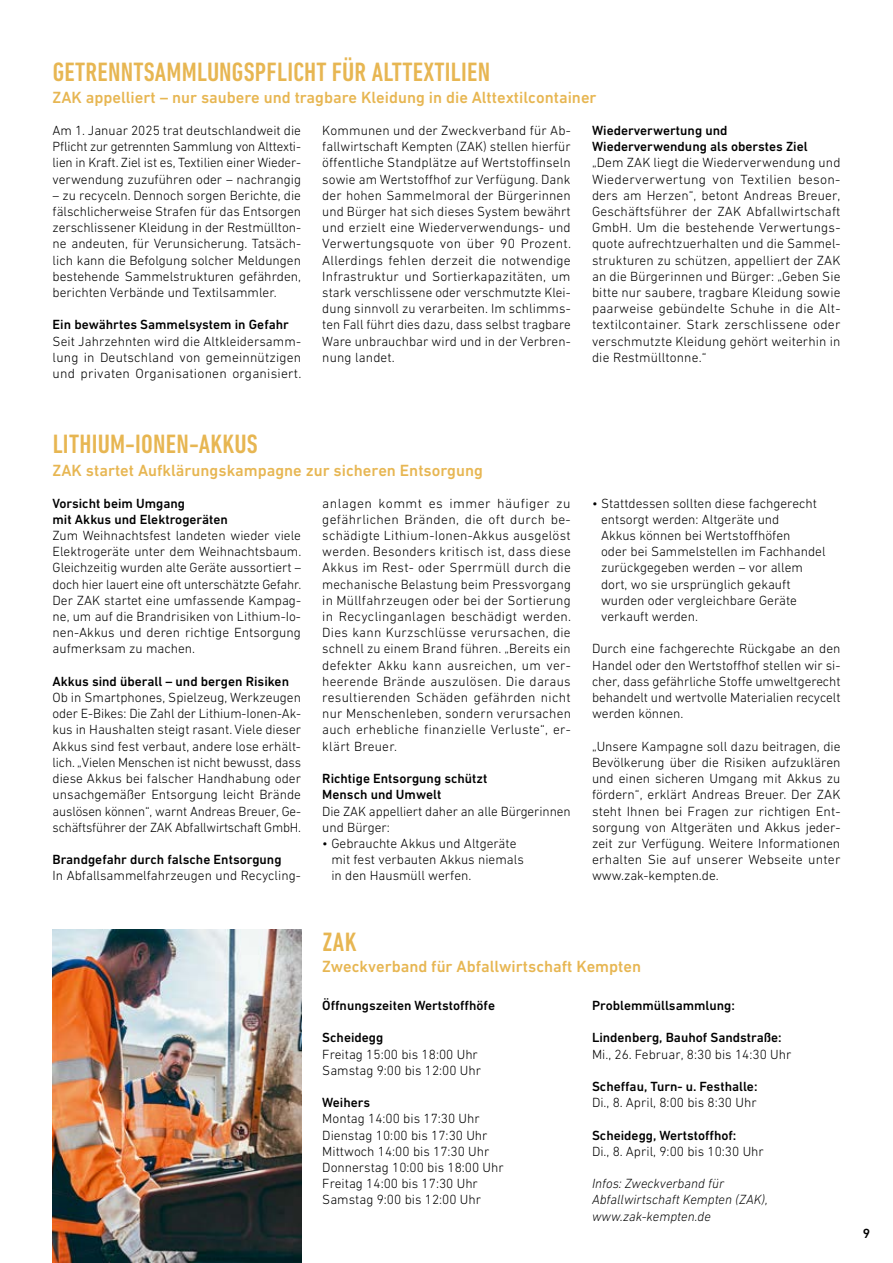
<style>
.page{position:relative;width:893px;height:1263px;background:#fff}
.page>*{position:absolute;margin:0;border:0;box-sizing:border-box;transform-origin:0 0}
.t1{font:500 condensed 27px "DIN Next W1 G";letter-spacing:.01em;color:#e7b652}
.t2{font:500 16.5px "DIN Next W1 G";color:#e7b652}
.t3{font:300 13.5px/16.2px "DIN Next W1 G";color:#000;text-align:justify}
.t4{font:500 13.5px/16.2px "DIN Next W1 G";color:#000}
.t5{font:italic 300 13.5px/16.2px "DIN Next LT Pro";color:#000}
</style>
<div class="page">
<img style="left:53px;top:929px;width:248px;height:334px">
<h1 class="t1" style="left:53px;top:56px;width:439px">GETRENNTSAMMLUNGSPFLICHT FÜR ALTTEXTILIEN</h1>
<p class="t2" style="left:53px;top:88px;width:545px">ZAK appelliert – nur saubere und tragbare Kleidung in die Alttextilcontainer</p>
<p class="t3" style="left:53px;top:122px;width:250px">Am 1. Januar 2025 trat deutschlandweit die Pflicht zur getrennten Sammlung von Alttexti&shy;lien in Kraft. Ziel ist es, Textilien einer Wieder&shy;verwendung zuzuführen oder – nachrangig</p>
<p class="t3" style="left:53px;top:187px;width:250px">– zu recyceln. Dennoch sorgen Berichte, die fälschlicherweise Strafen für das Entsorgen zerschlissener Kleidung in der Restmüllton&shy;ne andeuten, für Verunsicherung. Tatsäch&shy;lich kann die Befolgung solcher Meldungen bestehende Sammelstrukturen gefährden, berichten Verbände und Textilsammler.</p>
<p class="t4" style="left:53px;top:317px;width:238px">Ein bewährtes Sammelsystem in Gefahr</p>
<p class="t3" style="left:53px;top:333px;width:250px">Seit Jahrzehnten wird die Altkleidersamm&shy;lung in Deutschland von gemeinnützigen und privaten Organisationen organisiert.</p>
<h1 class="t1" style="left:53px;top:429px;width:206px">LITHIUM-IONEN-AKKUS</h1>
<p class="t3" style="left:322px;top:122px;width:250px">Kommunen und der Zweckverband für Ab&shy;fallwirtschaft Kempten (ZAK) stellen hierfür öffentliche Standplätze auf Wertstoffinseln sowie am Wertstoffhof zur Verfügung. Dank der hohen Sammelmoral der Bürgerinnen und Bürger hat sich dieses System bewährt und erzielt eine Wiederverwendungs- und Verwertungsquote von über 90 Prozent.<br>Allerdings fehlen derzeit die notwendige Infrastruktur und Sortierkapazitäten, um stark verschlissene oder verschmutzte Klei&shy;dung sinnvoll zu verarbeiten. Im schlimms&shy;ten Fall führt dies dazu, dass selbst tragbare Ware unbrauchbar wird und in der Verbren&shy;nung landet.</p>
<p class="t4" style="left:592px;top:122px;width:217px">Wiederverwertung und<br>Wiederverwendung als oberstes Ziel</p>
<p class="t3" style="left:592px;top:155px;width:250px">„Dem ZAK liegt die Wiederverwendung und Wiederverwertung von Textilien beson&shy;ders am Herzen“, betont Andreas Breuer, Geschäftsführer der ZAK Abfallwirtschaft GmbH. Um die bestehende Verwertungs&shy;quote aufrechtzuerhalten und die Sammel&shy;strukturen zu schützen, appelliert der ZAK an die Bürgerinnen und Bürger: „Geben Sie bitte nur saubere, tragbare Kleidung sowie paarweise gebündelte Schuhe in die Alt&shy;textilcontainer. Stark zerschlissene oder verschmutzte Kleidung gehört weiterhin in die Restmülltonne.“</p>
<p class="t2" style="left:53px;top:461px;width:432px">ZAK startet Aufklärungskampagne zur sicheren Entsorgung</p>
<p class="t4" style="left:53px;top:495px;width:177px">Vorsicht beim Umgang<br>mit Akkus und Elektrogeräten</p>
<p class="t3" style="left:53px;top:527px;width:250px">Zum Weihnachtsfest landeten wieder viele Elektrogeräte unter dem Weihnachtsbaum.<br>Gleichzeitig wurden alte Geräte aussortiert – doch hier lauert eine oft unterschätzte Gefahr.<br>Der ZAK startet eine umfassende Kampag&shy;ne, um auf die Brandrisiken von Lithium-Io&shy;nen-Akkus und deren richtige Entsorgung aufmerksam zu machen.</p>
<p class="t4" style="left:53px;top:673px;width:238px">Akkus sind überall – und bergen Risiken</p>
<p class="t3" style="left:53px;top:689px;width:250px">Ob in Smartphones, Spielzeug, Werkzeugen oder E-Bikes: Die Zahl der Lithium-Ionen-Ak&shy;kus in Haushalten steigt rasant. Viele dieser Akkus sind fest verbaut, andere lose erhält&shy;lich. „Vielen Menschen ist nicht bewusst, dass diese Akkus bei falscher Handhabung oder unsachgemäßer Entsorgung leicht Brände auslösen können“, warnt Andreas Breuer, Ge&shy;schäftsführer der ZAK Abfallwirtschaft GmbH.</p>
<p class="t4" style="left:53px;top:851px;width:230px">Brandgefahr durch falsche Entsorgung</p>
<p class="t3" style="left:53px;top:867px;width:249px">In Abfallsammelfahrzeugen und Recycling-</p>
<p class="t3" style="left:322px;top:495px;width:250px">anlagen kommt es immer häufiger zu gefährlichen Bränden, die oft durch be&shy;schädigte Lithium-Ionen-Akkus ausgelöst werden. Besonders kritisch ist, dass diese Akkus im Rest- oder Sperrmüll durch die mechanische Belastung beim Pressvorgang in Müllfahrzeugen oder bei der Sortierung in Recyclinganlagen beschädigt werden.<br>Dies kann Kurzschlüsse verursachen, die schnell zu einem Brand führen. „Bereits ein defekter Akku kann ausreichen, um ver&shy;heerende Brände auszulösen. Die daraus resultierenden Schäden gefährden nicht nur Menschenleben, sondern verursachen auch erhebliche finanzielle Verluste“, er&shy;klärt Breuer.</p>
<p class="t4" style="left:322px;top:770px;width:167px">Richtige Entsorgung schützt<br>Mensch und Umwelt</p>
<p class="t3" style="left:322px;top:803px;width:250px">Die ZAK appelliert daher an alle Bürgerinnen und Bürger:</p>
<p class="t3" style="left:331px;top:835px;width:194px;text-align:left;text-indent:-9px">• Gebrauchte Akkus und Altgeräte mit fest verbauten Akkus niemals in den Hausmüll werfen.</p>
<h1 class="t1" style="left:322px;top:926px;width:36px">ZAK</h1>
<p class="t3" style="left:601px;top:495px;width:226px;text-align:left;text-indent:-9px">• Stattdessen sollten diese fachgerecht entsorgt werden: Altgeräte und<br>Akkus können bei Wertstoffhöfen<br>oder bei Sammelstellen im Fachhandel zurückgegeben werden – vor allem dort, wo sie ursprünglich gekauft wurden oder vergleichbare Geräte verkauft werden.</p>
<p class="t3" style="left:592px;top:641px;width:250px">Durch eine fachgerechte Rückgabe an den Handel oder den Wertstoffhof stellen wir si&shy;cher, dass gefährliche Stoffe umweltgerecht behandelt und wertvolle Materialien recycelt werden können.</p>
<p class="t3" style="left:592px;top:738px;width:250px">„Unsere Kampagne soll dazu beitragen, die Bevölkerung über die Risiken aufzuklären und einen sicheren Umgang mit Akkus zu fördern“, erklärt Andreas Breuer. Der ZAK steht Ihnen bei Fragen zur richtigen Ent&shy;sorgung von Altgeräten und Akkus jeder&shy;zeit zur Verfügung. Weitere Informationen erhalten Sie auf unserer Webseite unter www.zak-kempten.de.</p>
<p class="t2" style="left:322px;top:957px;width:320px">Zweckverband für Abfallwirtschaft Kempten</p>
<p class="t4" style="left:322px;top:997px;width:174px">Öffnungszeiten Wertstoffhöfe</p>
<p class="t4" style="left:322px;top:1029px;width:63px">Scheidegg</p>
<p class="t3" style="left:322px;top:1046px;width:160px">Freitag 15:00 bis 18:00 Uhr<br>Samstag 9:00 bis 12:00 Uhr</p>
<p class="t4" style="left:322px;top:1094px;width:49px">Weihers</p>
<p class="t3" style="left:322px;top:1110px;width:183px;text-align:left">Montag 14:00 bis 17:30 Uhr<br>Dienstag 10:00 bis 17:30 Uhr<br>Mittwoch 14:00 bis 17:30 Uhr<br>Donnerstag 10:00 bis 18:00 Uhr<br>Freitag 14:00 bis 17:30 Uhr<br>Samstag 9:00 bis 12:00 Uhr</p>
<p class="t4" style="left:592px;top:997px;width:144px">Problemmüllsammlung:</p>
<p class="t4" style="left:592px;top:1029px;width:191px">Lindenberg, Bauhof Sandstraße:</p>
<p class="t3" style="left:592px;top:1046px;width:201px">Mi., 26. Februar, 8:30 bis 14:30 Uhr</p>
<p class="t4" style="left:592px;top:1078px;width:167px">Scheffau, Turn- u. Festhalle:</p>
<p class="t3" style="left:592px;top:1094px;width:166px">Di., 8. April, 8:00 bis 8:30 Uhr</p>
<p class="t4" style="left:592px;top:1127px;width:146px">Scheidegg, Wertstoffhof:</p>
<p class="t3" style="left:592px;top:1143px;width:173px">Di., 8. April, 9:00 bis 10:30 Uhr</p>
<p class="t5" style="left:592px;top:1175px;width:178px">Infos: Zweckverband für<br>Abfallwirtschaft Kempten (ZAK), www.zak-kempten.de</p>
<p class="t4" style="left:863px;top:1225px;width:9px">9</p>
</div>
